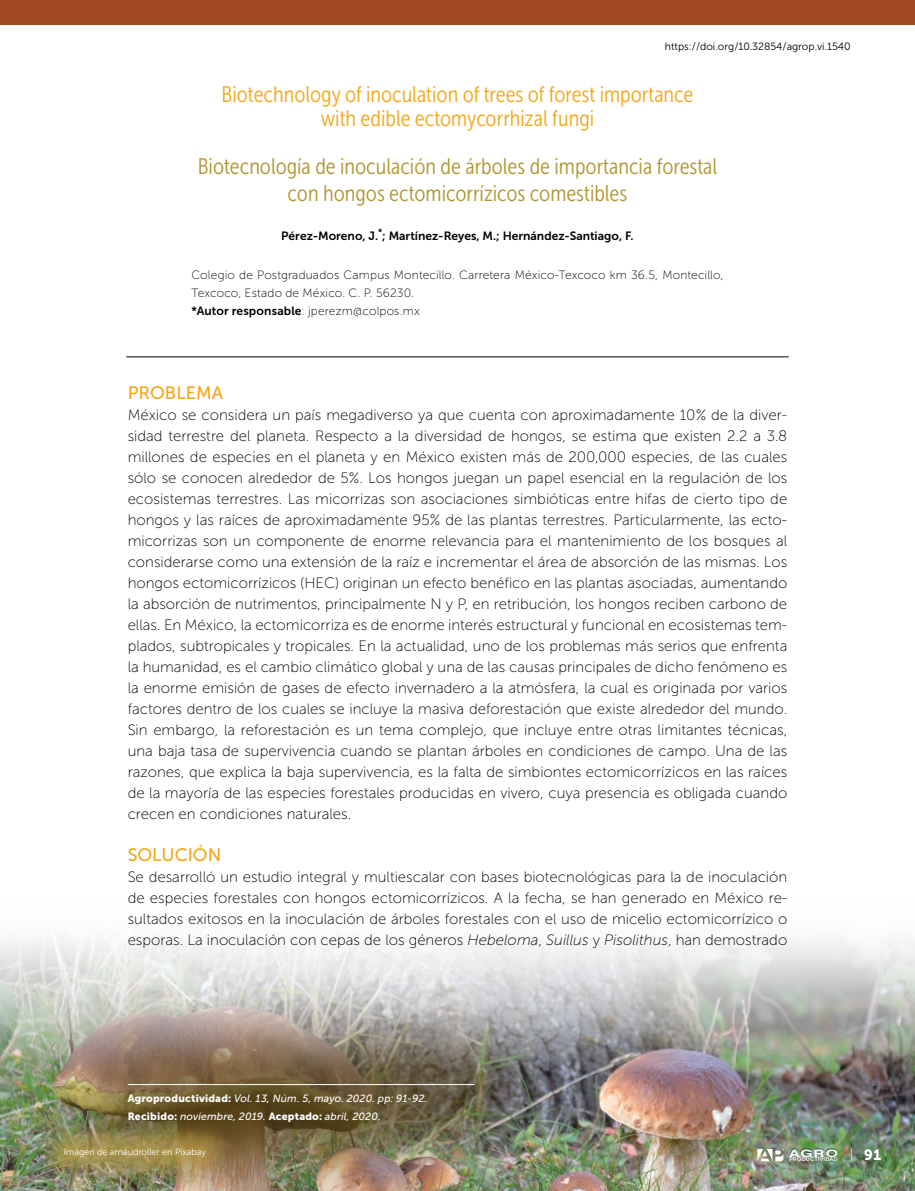
<style>
.page{position:relative;width:915px;height:1191px;background:#fff}
.page>*{position:absolute;margin:0;border:0;box-sizing:border-box;transform-origin:0 0}
.t1{font:22.5px/27px "Museo Sans Cond 300";color:#b09631;text-align:center}
.t2{font:22.5px/24px "Museo Sans Cond 300";color:#f3a71b;text-align:center}
.t3{font:18px "Museo Sans 500";color:#f3a71b}
.t4{font:15px/21px "Museo Sans 100";color:#000;text-align:justify}
.t5{font:15px "Museo Sans 900";color:#fff}
.t6{font:12px/18px "Museo Sans 100";letter-spacing:.01em;color:#000}
.t7{font:12px "Museo Sans 700";color:#000}
.t8{font:italic 10.5px/18px "Museo Sans 500";letter-spacing:.015em;color:#fff}
.t9{font:10.5px "Museo Sans 300";color:#000}
.t10{font:700 10.35px "Swiss 721 BT";color:#fff;scale:1.52 1}
.t11{font:9px "Museo Sans 300";color:#fff}
.t12{font:700 5.4px "Swiss 721 BT";letter-spacing:.03em;color:#fff}
.s1{font-family:"Museo Sans 700"}
.s2{font-style:italic}
.s3{font-family:"Museo Sans 900";font-style:normal}
</style>
<div class="page">
<img style="left:0;top:938px;width:914px;height:253px">
<div style="left:0;top:0;width:914px;height:24px;background:#9f4a22"></div>
<div style="left:24px;top:979px;width:551px;height:212px;background:#5a461b;opacity:.85"></div>
<hr style="left:128px;top:1084px;width:346px;height:1px;background:#fff">
<hr style="left:126px;top:356px;width:662px;height:1px;background:#000">
<svg style="left:756px;top:1148px;width:27px;height:13px"></svg>
<svg style="left:850px;top:1148px;width:1px;height:13px"></svg>
<div style="left:34px;top:1118px;width:202px;height:69px;background:#ba9c49;opacity:.75"></div>
<p class="t9" style="left:664px;top:41px;width:187px">https://doi.org/10.32854/agrop.vi.1540</p>
<h1 class="t2" style="left:221px;top:82px;width:473px">Biotechnology of inoculation of trees of forest importance with edible ectomycorrhizal fungi</h1>
<h1 class="t1" style="left:198px;top:153px;width:521px">Biotecnología de inoculación de árboles de importancia forestal con hongos ectomicorrízicos comestibles</h1>
<p class="t7" style="left:281px;top:229px;width:354px">Pérez-Moreno, J.<sup>*</sup>; Martínez-Reyes, M.; Hernández-Santiago, F.</p>
<p class="t6" style="left:191px;top:266px;width:533px">Colegio de Postgraduados Campus Montecillo. Carretera México-Texcoco km 36.5, Montecillo,<br>Texcoco, Estado de México. C. P. 56230.<br><span class="s1">*Autor responsable</span>: jperezm@colpos.mx</p>
<p class="t3" style="left:128px;top:383px;width:97px">PROBLEMA</p>
<p class="t4" style="left:128px;top:404px;width:661px">México se considera un país megadiverso ya que cuenta con aproximadamente 10% de la diver&shy;sidad terrestre del planeta. Respecto a la diversidad de hongos, se estima que existen 2.2 a 3.8 millones de especies en el planeta y en México existen más de 200,000 especies, de las cuales sólo se conocen alrededor de 5%. Los hongos juegan un papel esencial en la regulación de los ecosistemas terrestres. Las micorrizas son asociaciones simbióticas entre hifas de cierto tipo de hongos y las raíces de aproximadamente 95% de las plantas terrestres. Particularmente, las ecto&shy;micorrizas son un componente de enorme relevancia para el mantenimiento de los bosques al considerarse como una extensión de la raíz e incrementar el área de absorción de las mismas. Los hongos ectomicorrízicos (HEC) originan un efecto benéfico en las plantas asociadas, aumentando la absorción de nutrimentos, principalmente N y P, en retribución, los hongos reciben carbono de ellas. En México, la ectomicorriza es de enorme interés estructural y funcional en ecosistemas tem&shy;plados, subtropicales y tropicales. En la actualidad, uno de los problemas más serios que enfrenta la humanidad, es el cambio climático global y una de las causas principales de dicho fenómeno es la enorme emisión de gases de efecto invernadero a la atmósfera, la cual es originada por varios factores dentro de los cuales se incluye la masiva deforestación que existe alrededor del mundo.<br>Sin embargo, la reforestación es un tema complejo, que incluye entre otras limitantes técnicas, una baja tasa de supervivencia cuando se plantan árboles en condiciones de campo. Una de las razones, que explica la baja supervivencia, es la falta de simbiontes ectomicorrízicos en las raíces de la mayoría de las especies forestales producidas en vivero, cuya presencia es obligada cuando crecen en condiciones naturales.</p>
<p class="t3" style="left:128px;top:845px;width:95px">SOLUCIÓN</p>
<p class="t4" style="left:128px;top:866px;width:661px">Se desarrolló un estudio integral y multiescalar con bases biotecnológicas para la de inoculación de especies forestales con hongos ectomicorrízicos. A la fecha, se han generado en México re&shy;sultados exitosos en la inoculación de árboles forestales con el uso de micelio ectomicorrízico o esporas. La inoculación con cepas de los géneros <span class="s2">Hebeloma</span>, <span class="s2">Suillus</span> y <span class="s2">Pisolithus</span>, han demostrado</p>
<p class="t8" style="left:128px;top:1089px;width:301px"><span class="s3">Agroproductividad:</span> Vol. 13, Núm. 5, mayo. 2020. pp: 91-92.<br><span class="s3">Recibido:</span> noviembre, 2019. <span class="s3">Aceptado:</span> abril, 2020.</p>
<p class="t11" style="left:64px;top:1147px;width:144px">Imagen de arnaudroller en Pixabay</p>
<p class="t10" style="left:788px;top:1145px;width:34px">AGRO</p>
<p class="t12" style="left:788px;top:1155px;width:50px">PRODUCTIVIDAD</p>
<p class="t5" style="left:863px;top:1146px;width:19px">91</p>
</div>
